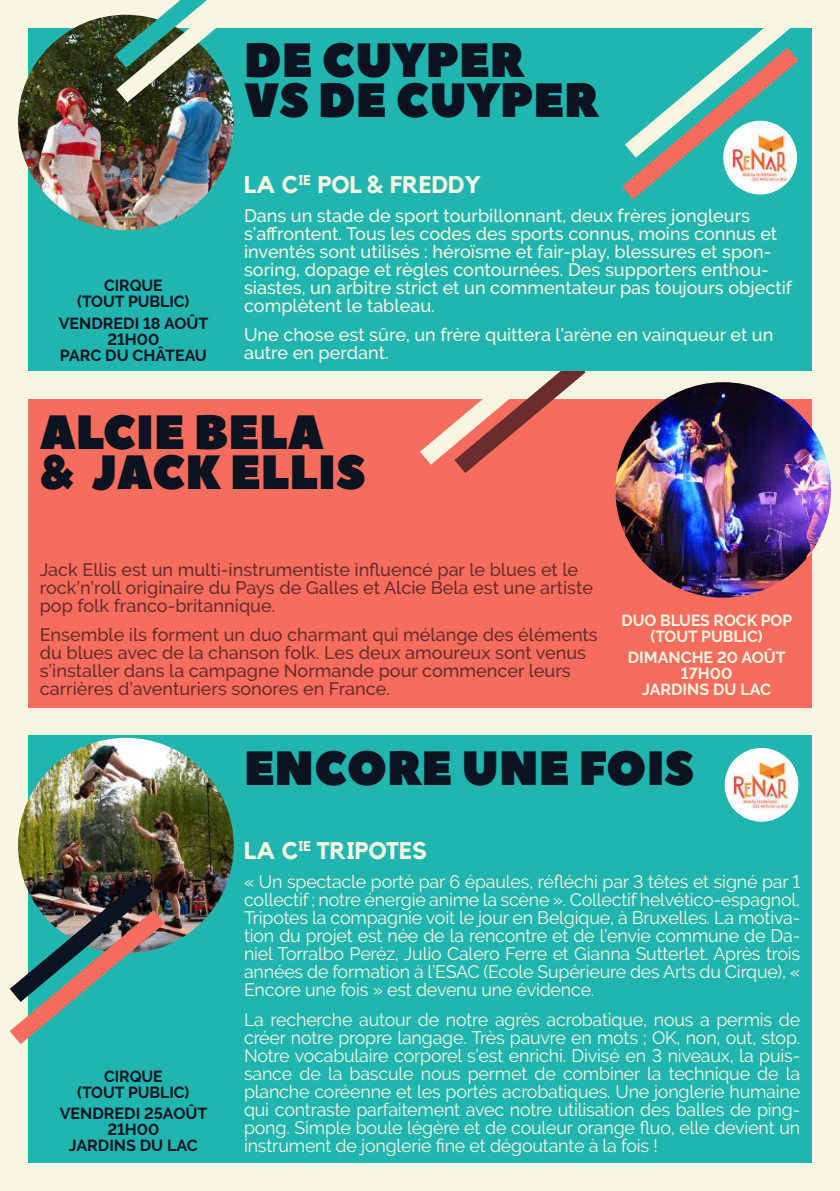
<style>
.page{position:relative;width:840px;height:1191px;background:#fff}
.page>*{position:absolute;margin:0;border:0;box-sizing:border-box;transform-origin:0 0}
.t1{font:48px/40px "Peace Sans";color:#0b1320}
.t2{font:700 24px "Kollektif";color:#f8f5e1}
.t3{font:18px/18px "Raleway";letter-spacing:-.01em;color:#f8f5e1;text-align:justify}
.t4{font:500 18px/18px "Raleway";color:#f8f5e1}
.t5{font:500 18px/18px "Raleway";color:#6a2c2c}
.t6{font:700 16px/16px "Raleway";color:#0b1320;text-align:center}
.t7{font:700 16px/16px "Raleway";color:#f8f5e1;text-align:center}
</style>
<div class="page">
<div style="left:0;top:0;width:839px;height:1191px;background:#f8f5e1"></div>
<div style="left:28px;top:399px;width:783px;height:308px;background:#f66d5d"></div>
<svg style="left:420px;top:370px;width:165px;height:103px"></svg>
<div style="left:28px;top:28px;width:783px;height:342px;background:#20b6af"></div>
<img style="left:615px;top:382px;width:215px;height:215px;border-radius:108px">
<div style="left:28px;top:735px;width:783px;height:427px;background:#20b6af"></div>
<img style="left:18px;top:738px;width:215px;height:215px;border-radius:108px">
<img style="left:18px;top:15px;width:215px;height:215px;border-radius:108px">
<div style="left:724px;top:748px;width:74px;height:73px;background:#fff;border-radius:50%"></div>
<img style="left:730px;top:757px;width:62px;height:55px">
<img style="left:10px;top:877px;width:154px;height:167px">
<svg style="left:622px;top:28px;width:190px;height:171px"></svg>
<img style="left:115px;top:0;width:108px;height:102px">
<p class="t6" style="left:77px;top:277px;width:114px">CIRQUE<br>(TOUT PUBLIC)</p>
<p class="t6" style="left:59px;top:315px;width:151px">VENDREDI 18 AOÛT<br>21H00<br>PARC DU CHÂTEAU</p>
<h1 class="t1" style="left:244px;top:42px;width:355px">DE CUYPER<br>VS DE CUYPER</h1>
<h2 class="t2" style="left:244px;top:170px;width:238px">LA C<sup>IE</sup> POL &amp; FREDDY</h2>
<p class="t4" style="left:244px;top:207px;width:549px">Dans un stade de sport tourbillonnant, deux frères jongleurs s’affrontent. Tous les codes des sports connus, moins connus et inventés sont utilisés : héroïsme et fair-play, blessures et spon&shy;soring, dopage et règles contournées. Des supporters enthou&shy;siastes, un arbitre strict et un commentateur pas toujours objectif complètent le tableau.</p>
<p class="t4" style="left:244px;top:326px;width:530px">Une chose est sûre, un frère quittera l’arène en vainqueur et un autre en perdant.</p>
<h1 class="t1" style="left:40px;top:414px;width:327px">ALCIE BELA &amp; JACK ELLIS</h1>
<p class="t5" style="left:40px;top:560px;width:554px">Jack Ellis est un multi-instrumentiste influencé par le blues et le rock’n’roll originaire du Pays de Galles et Alcie Bela est une artiste pop folk franco-britannique.</p>
<p class="t5" style="left:40px;top:626px;width:559px">Ensemble ils forment un duo charmant qui mélange des éléments du blues avec de la chanson folk. Les deux amoureux sont venus s’installer dans la campagne Normande pour commencer leurs carrières d’aventuriers sonores en France.</p>
<p class="t7" style="left:621px;top:612px;width:172px">DUO BLUES ROCK POP (TOUT PUBLIC)</p>
<p class="t7" style="left:627px;top:649px;width:159px">DIMANCHE 20 AOÛT<br>17H00<br>JARDINS DU LAC</p>
<p class="t6" style="left:77px;top:1068px;width:114px">CIRQUE<br>(TOUT PUBLIC)</p>
<p class="t6" style="left:60px;top:1105px;width:149px">VENDREDI 25AOÛT<br>21H00<br>JARDINS DU LAC</p>
<h1 class="t1" style="left:244px;top:749px;width:451px">ENCORE UNE FOIS</h1>
<h2 class="t2" style="left:244px;top:836px;width:184px">LA C<sup>IE</sup> TRIPOTES</h2>
<p class="t3" style="left:244px;top:873px;width:557px">« Un spectacle porté par 6 épaules, réfléchi par 3 têtes et signé par 1 collectif ; notre énergie anime la scène ». Collectif helvético-espagnol, Tripotes la compagnie voit le jour en Belgique, à Bruxelles. La motiva&shy;tion du projet est née de la rencontre et de l’envie commune de Da&shy;niel Torralbo Peréz, Julio Calero Ferre et Gianna Sutterlet. Après trois années de formation à l’ESAC (Ecole Supérieure des Arts du Cirque), « Encore une fois » est devenu une évidence.</p>
<p class="t3" style="left:244px;top:1010px;width:557px">La recherche autour de notre agrès acrobatique, nous a permis de créer notre propre langage. Très pauvre en mots ; OK, non, out, stop.<br>Notre vocabulaire corporel s’est enrichi. Divisé en 3 niveaux, la puis&shy;sance de la bascule nous permet de combiner la technique de la planche coréenne et les portés acrobatiques. Une jonglerie humaine qui contraste parfaitement avec notre utilisation des balles de ping&shy;pong. Simple boule légère et de couleur orange fluo, elle devient un instrument de jonglerie fine et dégoutante à la fois !</p>
</div>
